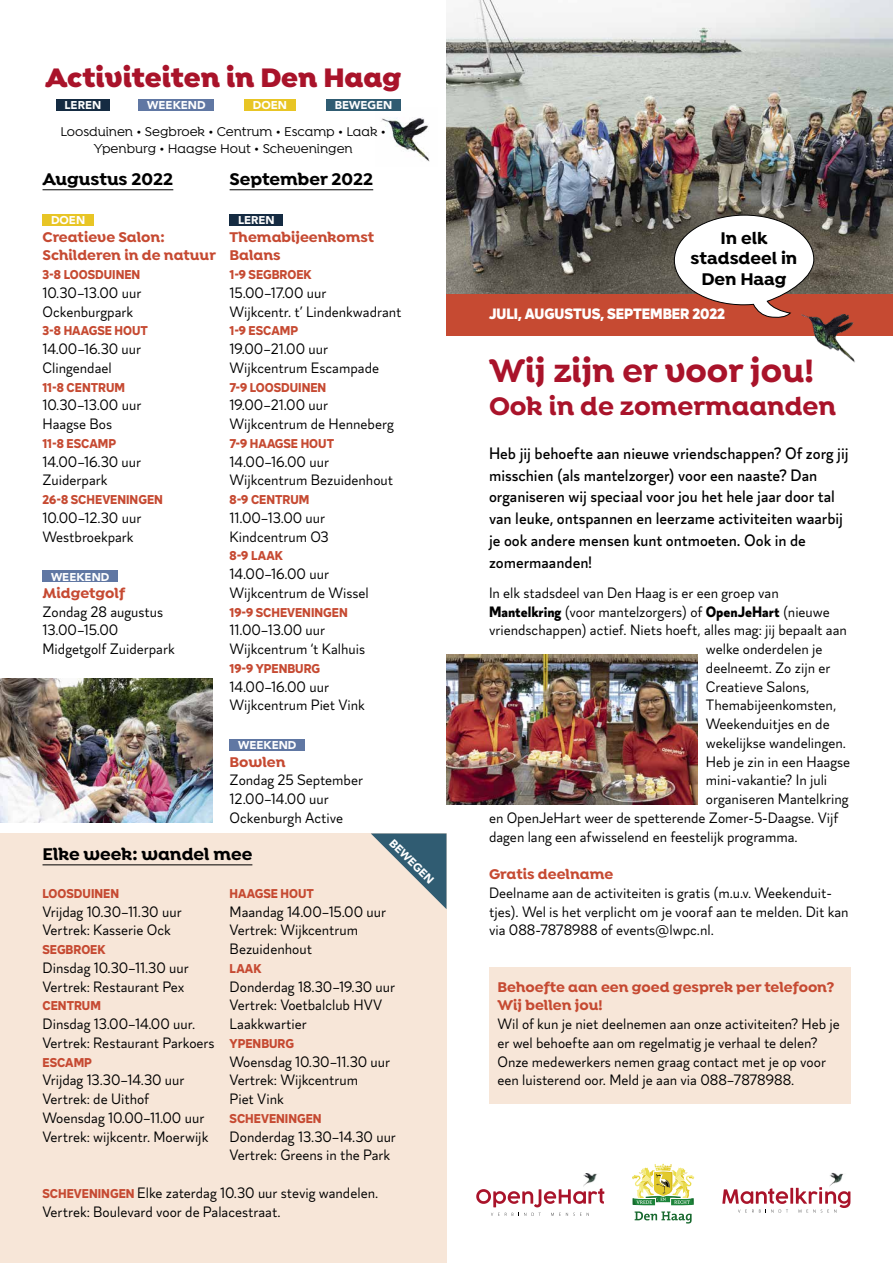
<style>
.page{position:relative;width:893px;height:1263px;background:#fff}
.page>*{position:absolute;margin:0;border:0;box-sizing:border-box;transform-origin:0 0}
.t1{font:700 34.5px "Isidora Alt";color:#a9132a}
.t2{font:900 28.5px "Isidora Alt";color:#a9132a}
.t3{font:700 27px "Isidora Alt";color:#a9132a}
.t4{font:700 18px "Isidora Alt";color:#000}
.t5{font:700 18px/20.2px "Isidora";color:#000;text-align:center}
.t6{font:500 16.5px/21.8px "Magdelin";color:#000}
.t7{font:15px/18.8px "Magdelin Alt";color:#000}
.t8{font:700 15px/18.8px "Isidora Alt";color:#c64a32}
.t9{font:900 15px "Magdelin Alt";color:#fff}
.t10{font:500 13.5px/16.5px "Isidora Alt";color:#000;text-align:center}
.t11{font:800 12.75px "Magdelin";color:#c64a32}
.t12{font:900 11.25px "Avenir LT Std";color:#fff}
.s1{font-family:"Magdelin";font-weight:800;font-size:12.75px;color:#c64a32}
.s2{font-weight:800}
</style>
<div class="page">
<div style="left:446px;top:293px;width:447px;height:42px;background:#c64a32"></div>
<div style="left:0;top:833px;width:446px;height:430px;background:#f7e6d8"></div>
<img style="left:793px;top:314px;width:72px;height:49px">
<img style="left:0;top:679px;width:213px;height:144px">
<svg style="left:371px;top:833px;width:75px;height:76px"></svg>
<img style="left:446px;top:654px;width:251px;height:150px">
<img style="left:446px;top:0;width:447px;height:293px">
<svg style="left:635px;top:1211px;width:57px;height:12px"></svg>
<svg style="left:632px;top:1164px;width:62px;height:41px"></svg>
<img style="left:583px;top:1173px;width:14px;height:14px">
<svg style="left:476px;top:1188px;width:128px;height:19px"></svg>
<svg style="left:491px;top:1213px;width:22px;height:3px"></svg>
<svg style="left:551px;top:1213px;width:38px;height:3px"></svg>
<img style="left:829px;top:1173px;width:14px;height:14px">
<svg style="left:722px;top:1187px;width:128px;height:25px"></svg>
<svg style="left:673px;top:214px;width:141px;height:104px"></svg>
<hr style="left:43px;top:189px;width:130px;height:1px;background:#000">
<div style="left:43px;top:214px;width:51px;height:11px;background:#e8c525"></div>
<div style="left:43px;top:570px;width:75px;height:12px;background:#6077a3"></div>
<hr style="left:230px;top:189px;width:143px;height:1px;background:#000">
<div style="left:230px;top:214px;width:53px;height:11px;background:#152b42"></div>
<div style="left:230px;top:739px;width:75px;height:11px;background:#6077a3"></div>
<img style="left:381px;top:117px;width:49px;height:45px">
<div style="left:56px;top:99px;width:54px;height:12px;background:#152b42"></div>
<div style="left:139px;top:99px;width:75px;height:12px;background:#6077a3"></div>
<div style="left:244px;top:99px;width:52px;height:12px;background:#e8c525"></div>
<div style="left:326px;top:99px;width:75px;height:12px;background:#305c72"></div>
<hr style="left:43px;top:864px;width:209px;height:1px;background:#000">
<div style="left:489px;top:967px;width:361px;height:137px;background:#f7e6d8"></div>
<h2 class="t2" style="left:45px;top:59px;width:357px">Activiteiten in Den Haag</h2>
<p class="t10" style="left:61px;top:124px;width:327px">Loosduinen • Segbroek • Centrum • Escamp • Laak •<br>Ypenburg • Haagse Hout • Scheveningen</p>
<p class="t12" style="left:65px;top:99px;width:38px">LEREN</p>
<p class="t12" style="left:147px;top:99px;width:60px">WEEKEND</p>
<p class="t12" style="left:253px;top:99px;width:36px">DOEN</p>
<p class="t12" style="left:335px;top:99px;width:59px">BEWEGEN</p>
<p class="t4" style="left:43px;top:168px;width:132px">Augustus 2022</p>
<p class="t12" style="left:51px;top:214px;width:36px">DOEN</p>
<p class="t8" style="left:43px;top:228px;width:175px">Creatieve Salon:<br>Schilderen in de natuur</p>
<p class="t11" style="left:43px;top:267px;width:99px">3-8 LOOSDUINEN</p>
<p class="t7" style="left:43px;top:284px;width:100px">10.30–13.00 uur<br>Ockenburgpark</p>
<p class="t11" style="left:43px;top:323px;width:107px">3-8 HAAGSE HOUT</p>
<p class="t7" style="left:43px;top:340px;width:100px">14.00–16.30 uur<br>Clingendael</p>
<p class="t11" style="left:43px;top:380px;width:84px">11-8 CENTRUM</p>
<p class="t7" style="left:43px;top:396px;width:100px">10.30–13.00 uur<br>Haagse Bos</p>
<p class="t11" style="left:43px;top:436px;width:75px">11-8 ESCAMP</p>
<p class="t7" style="left:43px;top:452px;width:100px">14.00–16.30 uur<br>Zuiderpark</p>
<p class="t11" style="left:43px;top:492px;width:122px">26-8 SCHEVENINGEN</p>
<p class="t7" style="left:43px;top:509px;width:100px">10.00–12.30 uur<br>Westbroekpark</p>
<p class="t12" style="left:51px;top:570px;width:60px">WEEKEND</p>
<p class="t8" style="left:43px;top:584px;width:84px">Midgetgolf</p>
<p class="t7" style="left:43px;top:602px;width:134px">Zondag 28 augustus<br>13.00–15.00<br>Midgetgolf Zuiderpark</p>
<p class="t4" style="left:230px;top:168px;width:145px">September 2022</p>
<p class="t12" style="left:238px;top:214px;width:38px">LEREN</p>
<p class="t8" style="left:230px;top:228px;width:146px">Themabijeenkomst<br>Balans</p>
<p class="t11" style="left:230px;top:267px;width:83px">1-9 SEGBROEK</p>
<p class="t7" style="left:230px;top:284px;width:173px">15.00–17.00 uur<br>Wijkcentr. t’ Lindenkwadrant</p>
<p class="t11" style="left:230px;top:323px;width:70px">1-9 ESCAMP</p>
<p class="t7" style="left:230px;top:340px;width:151px">19.00–21.00 uur<br>Wijkcentrum Escampade</p>
<p class="t11" style="left:230px;top:380px;width:98px">7-9 LOOSDUINEN</p>
<p class="t7" style="left:230px;top:396px;width:166px">19.00–21.00 uur<br>Wijkcentrum de Henneberg</p>
<p class="t11" style="left:230px;top:436px;width:106px">7-9 HAAGSE HOUT</p>
<p class="t7" style="left:230px;top:452px;width:165px">14.00–16.00 uur<br>Wijkcentrum Bezuidenhout</p>
<p class="t11" style="left:230px;top:492px;width:81px">8-9 CENTRUM</p>
<p class="t7" style="left:230px;top:509px;width:101px">11.00–13.00 uur<br>Kindcentrum O3</p>
<p class="t11" style="left:230px;top:548px;width:55px">8-9 LAAK</p>
<p class="t7" style="left:230px;top:565px;width:141px">14.00–16.00 uur<br>Wijkcentrum de Wissel</p>
<p class="t11" style="left:230px;top:605px;width:120px">19-9 SCHEVENINGEN</p>
<p class="t7" style="left:230px;top:621px;width:137px">11.00–13.00 uur<br>Wijkcentrum ‘t Kalhuis</p>
<p class="t11" style="left:230px;top:661px;width:92px">19-9 YPENBURG</p>
<p class="t7" style="left:230px;top:677px;width:137px">14.00–16.00 uur<br>Wijkcentrum Piet Vink</p>
<p class="t12" style="left:238px;top:739px;width:60px">WEEKEND</p>
<p class="t8" style="left:230px;top:753px;width:57px">Bowlen</p>
<p class="t7" style="left:230px;top:771px;width:135px">Zondag 25 September<br>12.00–14.00 uur<br>Ockenburgh Active</p>
<p class="t4" style="left:43px;top:843px;width:211px">Elke week: wandel mee</p>
<p class="t12" style="left:396px;top:836px;width:59px;rotate:45deg">BEWEGEN</p>
<p class="t11" style="left:43px;top:886px;width:78px">LOOSDUINEN</p>
<p class="t7" style="left:43px;top:902px;width:141px">Vrijdag 10.30–11.30 uur<br>Vertrek: Kasserie Ock</p>
<p class="t11" style="left:43px;top:942px;width:64px">SEGBROEK</p>
<p class="t7" style="left:43px;top:959px;width:148px">Dinsdag 10.30–11.30 uur<br>Vertrek: Restaurant Pex</p>
<p class="t11" style="left:43px;top:998px;width:60px">CENTRUM</p>
<p class="t7" style="left:43px;top:1015px;width:174px">Dinsdag 13.00–14.00 uur.<br>Vertrek: Restaurant Parkoers</p>
<p class="t11" style="left:43px;top:1055px;width:51px">ESCAMP</p>
<p class="t7" style="left:43px;top:1071px;width:167px">Vrijdag 13.30–14.30 uur<br>Vertrek: de Uithof<br>Woensdag 10.00–11.00 uur<br>Vertrek: wijkcentr. Moerwijk</p>
<p class="t11" style="left:230px;top:886px;width:86px">HAAGSE HOUT</p>
<p class="t7" style="left:230px;top:902px;width:158px">Maandag 14.00–15.00 uur<br>Vertrek: Wijkcentrum<br>Bezuidenhout</p>
<p class="t11" style="left:230px;top:961px;width:33px">LAAK</p>
<p class="t7" style="left:230px;top:977px;width:167px">Donderdag 18.30–19.30 uur<br>Vertrek: Voetbalclub HVV<br>Laakkwartier</p>
<p class="t11" style="left:230px;top:1036px;width:66px">YPENBURG</p>
<p class="t7" style="left:230px;top:1052px;width:162px">Woensdag 10.30–11.30 uur<br>Vertrek: Wijkcentrum<br>Piet Vink</p>
<p class="t11" style="left:230px;top:1111px;width:94px">SCHEVENINGEN</p>
<p class="t7" style="left:230px;top:1127px;width:168px">Donderdag 13.30–14.30 uur<br>Vertrek: Greens in the Park</p>
<p class="t7" style="left:43px;top:1184px;width:337px"><span class="s1">SCHEVENINGEN</span> Elke zaterdag 10.30 uur stevig wandelen.<br>Vertrek: Boulevard voor de Palacestraat.</p>
<p class="t5" style="left:691px;top:229px;width:108px">In elk stadsdeel in<br>Den Haag</p>
<p class="t9" style="left:489px;top:305px;width:237px">JULI, AUGUSTUS, SEPTEMBER 2022</p>
<h1 class="t1" style="left:489px;top:349px;width:326px">Wij zijn er voor jou!</h1>
<h3 class="t3" style="left:489px;top:390px;width:349px">Ook in de zomermaanden</h3>
<p class="t6" style="left:489px;top:443px;width:361px">Heb jij behoefte aan nieuwe vriendschappen? Of zorg jij misschien (als mantelzorger) voor een naaste? Dan organiseren wij speciaal voor jou het hele jaar door tal van leuke, ontspannen en leerzame activiteiten waarbij je ook andere mensen kunt ontmoeten. Ook in de zomermaanden!</p>
<p class="t7" style="left:489px;top:584px;width:291px">In elk stadsdeel van Den Haag is er een groep van</p>
<p class="t7" style="left:489px;top:602px;width:342px"><span class="s2">Mantelkring</span> (voor mantelzorgers) of <span class="s2">OpenJeHart</span> (nieuwe</p>
<p class="t7" style="left:489px;top:621px;width:359px">vriendschappen) actief. Niets hoeft, alles mag: jij bepaalt aan</p>
<p class="t7" style="left:706px;top:640px;width:118px">welke onderdelen je</p>
<p class="t7" style="left:706px;top:659px;width:126px">deelneemt. Zo zijn er</p>
<p class="t7" style="left:706px;top:677px;width:105px">Creatieve Salons,</p>
<p class="t7" style="left:706px;top:696px;width:132px">Themabijeenkomsten,</p>
<p class="t7" style="left:706px;top:715px;width:125px">Weekenduitjes en de</p>
<p class="t7" style="left:706px;top:734px;width:142px">wekelijkse wandelingen.</p>
<p class="t7" style="left:706px;top:752px;width:146px">Heb je zin in een Haagse</p>
<p class="t7" style="left:706px;top:771px;width:123px">mini-vakantie? In juli</p>
<p class="t7" style="left:706px;top:790px;width:144px">organiseren Mantelkring</p>
<p class="t7" style="left:489px;top:809px;width:351px">en OpenJeHart weer de spetterende Zomer-5-Daagse. Vijf</p>
<p class="t7" style="left:489px;top:827px;width:310px">dagen lang een afwisselend en feestelijk programma.</p>
<p class="t8" style="left:489px;top:865px;width:126px">Gratis deelname</p>
<p class="t7" style="left:489px;top:884px;width:361px">Deelname aan de activiteiten is gratis (m.u.v. Weekendui - tjes). Wel is het verplicht om je vooraf aan te melden. Dit kan via 088-7878988 of events@lwpc.nl.</p>
<p class="t8" style="left:497px;top:978px;width:339px">Behoefte aan een goed gesprek per telefoon?<br>Wij bellen jou!</p>
<p class="t7" style="left:497px;top:1015px;width:344px">Wil of kun je niet deelnemen aan onze activiteiten? Heb je er wel behoefte aan om regelmatig je verhaal te delen?<br>Onze medewerkers nemen graag contact met je op voor een luisterend oor. Meld je aan via 088–7878988.</p>
</div>
